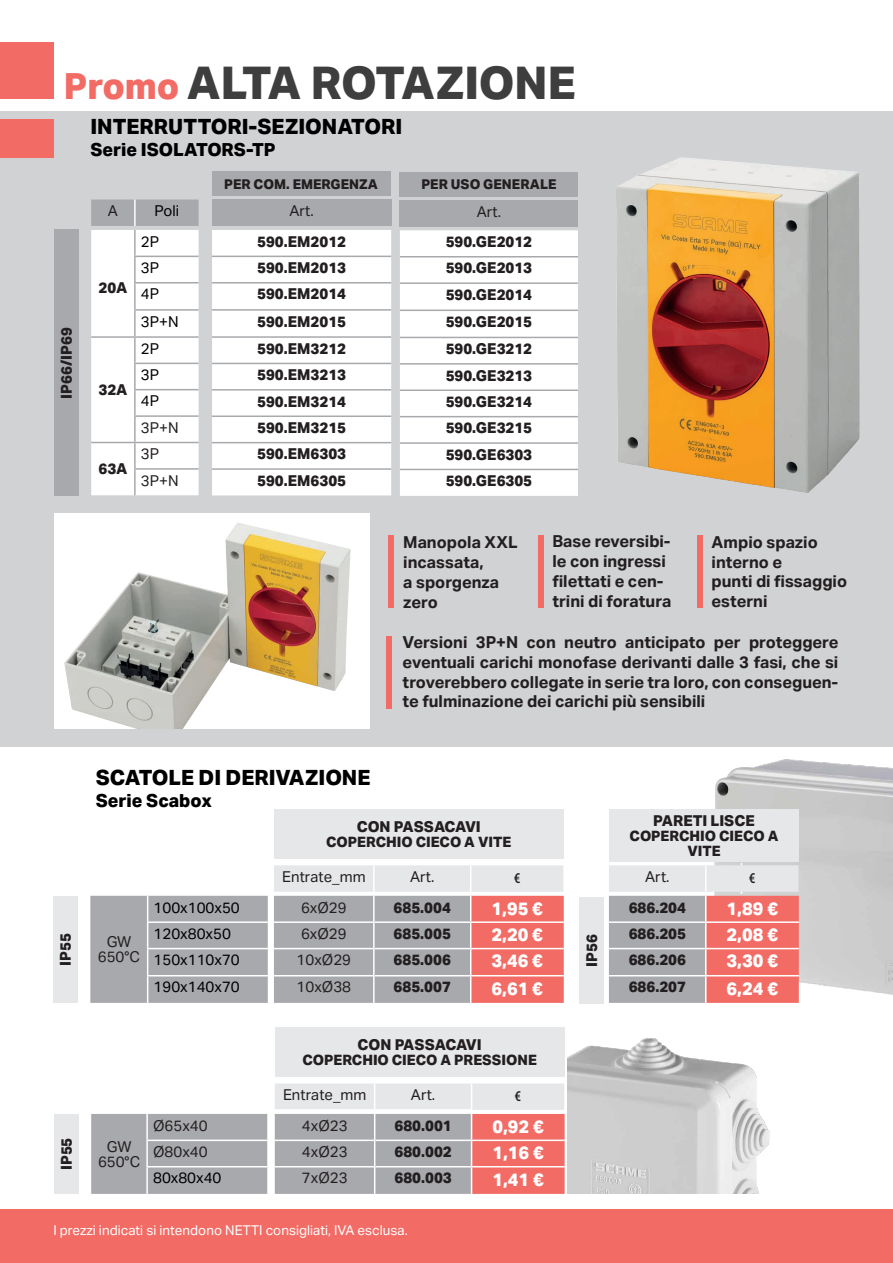
<style>
.page{position:relative;width:893px;height:1263px;background:#fff}
.page>*{position:absolute;margin:0;border:0;box-sizing:border-box;transform-origin:0 0}
.t1{font:800 45px "Aktiv Grotesk";color:#3e3e3f}
.t2{font:800 21px "Aktiv Grotesk";color:#000001}
.t3{font:800 18px "Aktiv Grotesk";color:#fff}
.t4{font:800 18px "Aktiv Grotesk";color:#000001}
.t5{font:700 16.5px/19.8px "Aktiv Grotesk";color:#231f20}
.t6{font:800 15px/26.5px "Aktiv Grotesk";color:#231f20;text-align:justify}
.t7{font:15px/26.4px "Aktiv Grotesk";color:#231f20}
.t8{font:15px/26.7px "Aktiv Grotesk";color:#000001}
.t9{font:600 condensed 15px "Myriad Pro";color:#231f20}
.t10{font:800 14.25px/15px "Aktiv Grotesk";color:#231f20;text-align:center}
.t11{font:13.5px "Aktiv Grotesk";color:#fff}
.t12{font:800 13.5px "Aktiv Grotesk";color:#231f20}
.s1{font-size:36px;color:#f26b65}
</style>
<div class="page">
<div style="left:0;top:1209px;width:893px;height:54px;background:#f26b65"></div>
<div style="left:0;top:43px;width:53px;height:56px;background:#f26b65"></div>
<img style="left:714px;top:759px;width:179px;height:236px">
<div style="left:0;top:111px;width:893px;height:635px;background:#d1d2d4"></div>
<div style="left:54px;top:513px;width:316px;height:216px;background:#fff"></div>
<div style="left:212px;top:230px;width:179px;height:265px;background:#fff"></div>
<hr style="left:212px;top:256px;width:179px;height:1px;background:#a8a9ad">
<hr style="left:212px;top:282px;width:179px;height:1px;background:#a8a9ad">
<hr style="left:212px;top:309px;width:179px;height:2px;background:#a8a9ad">
<hr style="left:212px;top:336px;width:179px;height:2px;background:#a8a9ad">
<hr style="left:212px;top:363px;width:179px;height:1px;background:#a8a9ad">
<hr style="left:212px;top:389px;width:179px;height:2px;background:#a8a9ad">
<hr style="left:212px;top:415px;width:179px;height:2px;background:#a8a9ad">
<hr style="left:212px;top:442px;width:179px;height:1px;background:#a8a9ad">
<hr style="left:212px;top:468px;width:179px;height:2px;background:#a8a9ad">
<div style="left:212px;top:171px;width:178px;height:25px;background:#a8a9ad"></div>
<div style="left:54px;top:230px;width:25px;height:266px;background:#a8a9ad"></div>
<svg style="left:91px;top:200px;width:108px;height:295px;background:#f2f2f3"></svg>
<hr style="left:134px;top:199px;width:2px;height:27px;background:#fff">
<div style="left:212px;top:200px;width:179px;height:26px;background:#a8a9ad"></div>
<div style="left:400px;top:230px;width:178px;height:266px;background:#fff"></div>
<hr style="left:400px;top:256px;width:178px;height:1px;background:#a8a9ad">
<hr style="left:400px;top:282px;width:178px;height:2px;background:#a8a9ad">
<hr style="left:400px;top:310px;width:178px;height:1px;background:#a8a9ad">
<hr style="left:400px;top:337px;width:178px;height:1px;background:#a8a9ad">
<hr style="left:400px;top:363px;width:178px;height:2px;background:#a8a9ad">
<hr style="left:400px;top:389px;width:178px;height:2px;background:#a8a9ad">
<hr style="left:400px;top:416px;width:178px;height:1px;background:#a8a9ad">
<hr style="left:400px;top:442px;width:178px;height:2px;background:#a8a9ad">
<hr style="left:400px;top:469px;width:178px;height:1px;background:#a8a9ad">
<div style="left:400px;top:172px;width:178px;height:24px;background:#a8a9ad"></div>
<div style="left:400px;top:200px;width:178px;height:26px;background:#a8a9ad"></div>
<div style="left:53px;top:896px;width:25px;height:106px;background:#e6e7e9"></div>
<svg style="left:90px;top:865px;width:474px;height:138px;background:#c7b4b6"></svg>
<hr style="left:373px;top:865px;width:2px;height:27px;background:#fff">
<div style="left:274px;top:809px;width:289px;height:50px;background:#e6e7e9"></div>
<hr style="left:741px;top:863px;width:1px;height:31px;background:#fff">
<svg style="left:609px;top:865px;width:190px;height:138px;background:#d4a4a3"></svg>
<div style="left:609px;top:809px;width:190px;height:53px;background:#e6e7e9"></div>
<div style="left:579px;top:897px;width:25px;height:106px;background:#e6e7e9"></div>
<div style="left:91px;top:1114px;width:176px;height:80px;background:#a8a9ad"></div>
<hr style="left:146px;top:1114px;width:2px;height:25px;background:#fff">
<hr style="left:146px;top:1139px;width:123px;height:2px;background:#fff">
<hr style="left:146px;top:1141px;width:2px;height:25px;background:#fff">
<hr style="left:146px;top:1166px;width:123px;height:1px;background:#fff">
<hr style="left:146px;top:1167px;width:2px;height:27px;background:#fff">
<div style="left:54px;top:1114px;width:25px;height:80px;background:#e6e7e9"></div>
<svg style="left:275px;top:1083px;width:290px;height:111px;background:#cdb0b1"></svg>
<div style="left:275px;top:1027px;width:289px;height:50px;background:#e6e7e9"></div>
<img style="left:616px;top:157px;width:244px;height:336px">
<div style="left:388px;top:536px;width:5px;height:72px;background:#f26b65"></div>
<div style="left:538px;top:536px;width:6px;height:72px;background:#f26b65"></div>
<div style="left:698px;top:536px;width:5px;height:72px;background:#f26b65"></div>
<div style="left:386px;top:637px;width:6px;height:72px;background:#f26b65"></div>
<img style="left:64px;top:523px;width:287px;height:206px">
<img style="left:567px;top:1038px;width:203px;height:156px">
<div style="left:0;top:119px;width:53px;height:39px;background:#f26b65"></div>
<h1 class="t1" style="left:64px;top:57px;width:514px"><span class="s1">Promo</span> ALTA ROTAZIONE</h1>
<h2 class="t2" style="left:90px;top:115px;width:313px">INTERRUTTORI-SEZIONATORI</h2>
<p class="t4" style="left:90px;top:139px;width:187px">Serie ISOLATORS-TP</p>
<p class="t6" style="left:53px;top:398px;width:73px;rotate:-90deg">IP66/IP69</p>
<p class="t6" style="left:52px;top:965px;width:34px;rotate:-90deg">IP55</p>
<p class="t6" style="left:53px;top:1170px;width:34px;rotate:-90deg">IP55</p>
<p class="t12" style="left:224px;top:176px;width:155px">PER COM. EMERGENZA</p>
<p class="t7" style="left:108px;top:198px;width:12px">A</p>
<p class="t8" style="left:154px;top:198px;width:26px">Poli</p>
<p class="t7" style="left:289px;top:198px;width:26px">Art.</p>
<p class="t6" style="left:99px;top:274px;width:31px">20A</p>
<p class="t6" style="left:99px;top:377px;width:31px">32A</p>
<p class="t6" style="left:99px;top:456px;width:31px">63A</p>
<p class="t8" style="left:141px;top:228px;width:39px">2P<br>3P<br>4P<br>3P+N</p>
<p class="t8" style="left:141px;top:335px;width:20px;line-height:26.2px;text-align:justify">2P 3P 4P</p>
<p class="t7" style="left:141px;top:414px;width:39px">3P+N</p>
<p class="t7" style="left:141px;top:441px;width:39px">3P<br>3P+N</p>
<p class="t6" style="left:257px;top:228px;width:90px">590.EM2012<br>590.EM2013<br>590.EM2014<br>590.EM2015<br>590.EM3212<br>590.EM3213<br>590.EM3214<br>590.EM3215<br>590.EM6303<br>590.EM6305</p>
<h2 class="t2" style="left:96px;top:765px;width:276px">SCATOLE DI DERIVAZIONE</h2>
<p class="t4" style="left:96px;top:790px;width:118px">Serie Scabox</p>
<p class="t12" style="left:421px;top:176px;width:137px">PER USO GENERALE</p>
<p class="t7" style="left:477px;top:198px;width:26px">Art.</p>
<p class="t6" style="left:446px;top:229px;width:88px">590.GE2012<br>590.GE2013<br>590.GE2014<br>590.GE2015<br>590.GE3212<br>590.GE3213<br>590.GE3214<br>590.GE3215<br>590.GE6303<br>590.GE6305</p>
<p class="t5" style="left:403px;top:532px;width:116px">Manopola XXL incassata,<br>a sporgenza zero</p>
<p class="t5" style="left:552px;top:532px;width:121px">Base reversibi&shy;le con ingressi filettati e cen&shy;trini di foratura</p>
<p class="t5" style="left:712px;top:532px;width:137px">Ampio spazio interno e<br>punti di fissaggio esterni</p>
<p class="t5" style="left:403px;top:632px;width:437px;text-align:justify">Versioni 3P+N con neutro anticipato per proteggere eventuali carichi monofase derivanti dalle 3 fasi, che si troverebbero collegate in serie tra loro, con conseguen&shy;te fulminazione dei carichi più sensibili</p>
<p class="t7" style="left:98px;top:934px;width:44px;line-height:15px;text-align:center">GW<br>650°C</p>
<p class="t6" style="left:357px;top:813px;width:126px">CON PASSACAVI</p>
<p class="t10" style="left:326px;top:834px;width:187px">COPERCHIO CIECO A VITE</p>
<p class="t7" style="left:282px;top:864px;width:85px">Entrate_mm</p>
<p class="t7" style="left:410px;top:864px;width:26px">Art.</p>
<p class="t9" style="left:514px;top:868px;width:8px">€</p>
<p class="t8" style="left:154px;top:894px;width:88px">100x100x50<br>120x80x50<br>150x110x70<br>190x140x70</p>
<p class="t7" style="left:301px;top:894px;width:47px">6xØ29</p>
<p class="t6" style="left:394px;top:894px;width:59px">685.004</p>
<p class="t3" style="left:492px;top:898px;width:53px">1,95 €</p>
<p class="t7" style="left:301px;top:920px;width:47px">6xØ29</p>
<p class="t6" style="left:394px;top:920px;width:59px">685.005</p>
<p class="t3" style="left:492px;top:924px;width:53px">2,20 €</p>
<p class="t7" style="left:297px;top:947px;width:56px">10xØ29</p>
<p class="t6" style="left:394px;top:947px;width:59px">685.006</p>
<p class="t3" style="left:492px;top:951px;width:53px">3,46 €</p>
<p class="t7" style="left:297px;top:974px;width:56px">10xØ38</p>
<p class="t6" style="left:394px;top:974px;width:59px">685.007</p>
<p class="t3" style="left:492px;top:978px;width:53px">6,61 €</p>
<p class="t7" style="left:98px;top:1139px;width:44px;line-height:15px;text-align:center">GW<br>650°C</p>
<p class="t7" style="left:153px;top:1112px;width:56px">Ø65x40<br>Ø80x40</p>
<p class="t8" style="left:153px;top:1165px;width:70px">80x80x40</p>
<p class="t6" style="left:358px;top:1032px;width:126px">CON PASSACAVI</p>
<p class="t10" style="left:302px;top:1053px;width:236px">COPERCHIO CIECO A PRESSIONE</p>
<p class="t7" style="left:283px;top:1082px;width:85px">Entrate_mm</p>
<p class="t7" style="left:411px;top:1082px;width:26px">Art.</p>
<p class="t9" style="left:515px;top:1086px;width:8px">€</p>
<p class="t7" style="left:302px;top:1112px;width:47px">4xØ23</p>
<p class="t6" style="left:394px;top:1112px;width:59px">680.001</p>
<p class="t3" style="left:492px;top:1116px;width:53px">0,92 €</p>
<p class="t7" style="left:302px;top:1139px;width:47px">4xØ23</p>
<p class="t6" style="left:394px;top:1138px;width:59px">680.002</p>
<p class="t3" style="left:492px;top:1142px;width:53px">1,16 €</p>
<p class="t7" style="left:302px;top:1165px;width:47px">7xØ23</p>
<p class="t6" style="left:394px;top:1165px;width:59px">680.003</p>
<p class="t3" style="left:492px;top:1169px;width:53px">1,41 €</p>
<p class="t6" style="left:579px;top:966px;width:34px;rotate:-90deg">IP56</p>
<p class="t6" style="left:653px;top:807px;width:103px">PARETI LISCE</p>
<p class="t10" style="left:630px;top:828px;width:150px">COPERCHIO CIECO A<br>VITE</p>
<p class="t7" style="left:645px;top:864px;width:26px">Art.</p>
<p class="t9" style="left:749px;top:868px;width:8px">€</p>
<p class="t6" style="left:629px;top:894px;width:59px">686.204</p>
<p class="t3" style="left:727px;top:898px;width:53px">1,89 €</p>
<p class="t6" style="left:629px;top:920px;width:59px">686.205</p>
<p class="t3" style="left:727px;top:924px;width:53px">2,08 €</p>
<p class="t6" style="left:629px;top:947px;width:59px">686.206</p>
<p class="t3" style="left:727px;top:951px;width:53px">3,30 €</p>
<p class="t6" style="left:629px;top:974px;width:59px">686.207</p>
<p class="t3" style="left:727px;top:978px;width:53px">6,24 €</p>
<p class="t11" style="left:53px;top:1222px;width:356px">I prezzi indicati si intendono NETTI consigliati, IVA esclusa.</p>
</div>
